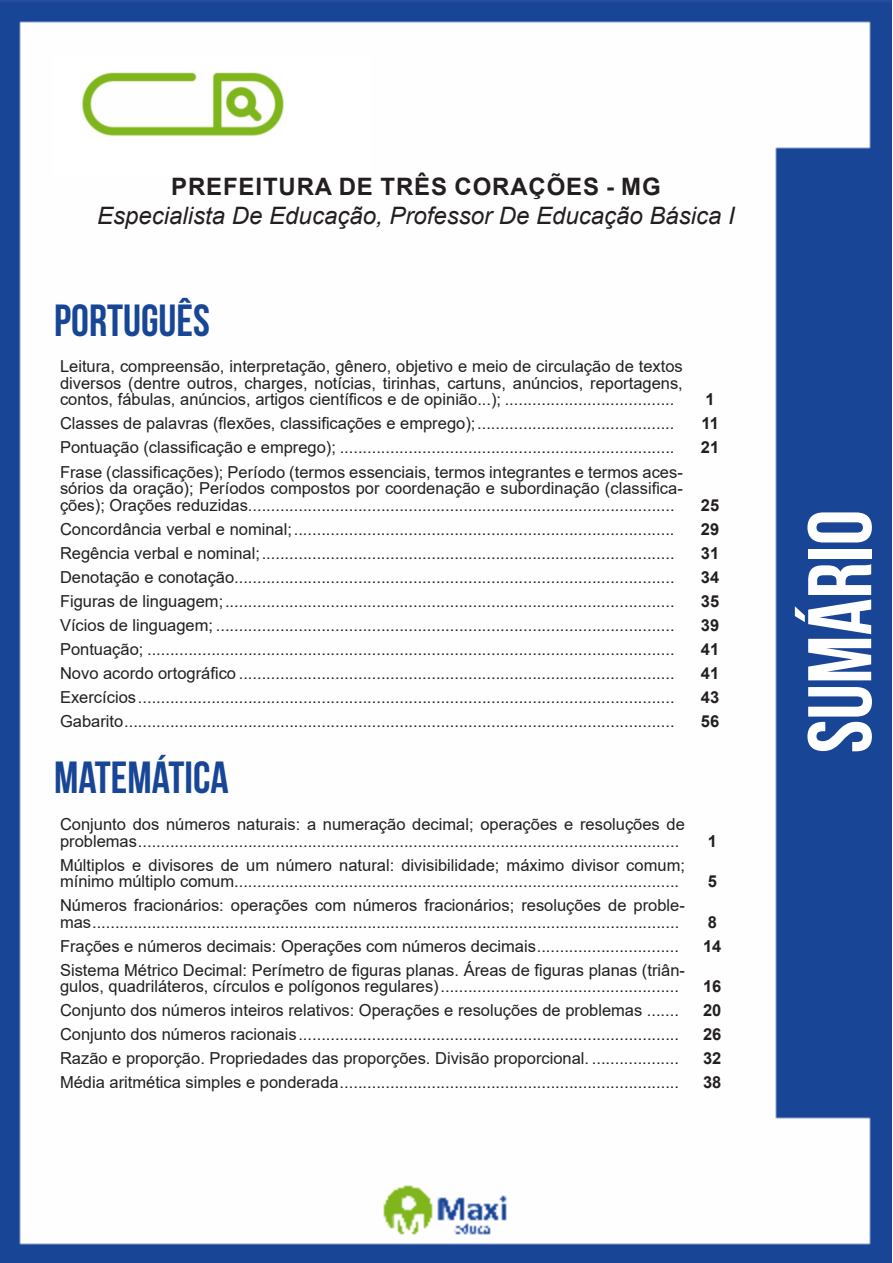
<style>
.page{position:relative;width:893px;height:1263px;background:#fff}
.page>*{position:absolute;margin:0;border:0;box-sizing:border-box;transform-origin:0 0}
.t1{font:700 90px "Bebas Neue";color:#fff}
.t2{font:700 45px "Bebas Neue";color:#184696}
.t3{font:italic 24px "Arial";color:#231f20}
.t4{font:700 24px "Arial";letter-spacing:.035em;color:#231f20}
.ALTERNATIVAS{font:16.5px/16.5px "Arial";color:#231f20}
.INDICE{font:700 16.5px "Arial";color:#231f20}
</style>
<div class="page">
<img style="left:0;top:0;width:892px;height:1263px">
<div style="left:53px;top:55px;width:317px;height:121px;background:#fff"></div>
<img style="left:82px;top:72px;width:201px;height:64px">
<p class="t4" style="left:171px;top:170px;width:491px">PREFEITURA DE TRÊS CORAÇÕES - MG</p>
<p class="t3" style="left:97px;top:200px;width:639px">Especialista De Educação, Professor De Educação Básica I</p>
<p class="t2" style="left:54px;top:295px;width:157px">PORTUGUÊS</p>
<p class="ALTERNATIVAS" style="left:60px;top:358px;width:624px;text-align:justify">Leitura, compreensão, interpretação, gênero, objetivo e meio de circulação de textos diversos (dentre outros, charges, notícias, tirinhas, cartuns, anúncios, reportagens, contos, fábulas, anúncios, artigos científicos e de opinião...); .....................................</p>
<p class="INDICE" style="left:705px;top:388px;width:11px">1</p>
<p class="ALTERNATIVAS" style="left:60px;top:415px;width:616px">Classes de palavras (flexões, classificações e emprego);...........................................</p>
<p class="INDICE" style="left:701px;top:412px;width:19px">11</p>
<p class="ALTERNATIVAS" style="left:60px;top:439px;width:616px">Pontuação (classificação e emprego); .........................................................................</p>
<p class="INDICE" style="left:701px;top:436px;width:20px">21</p>
<p class="ALTERNATIVAS" style="left:60px;top:463px;width:624px;text-align:justify">Frase (classificações); Período (termos essenciais, termos integrantes e termos aces&shy;sórios da oração); Períodos compostos por coordenação e subordinação (classifica&shy;ções); Orações reduzidas.............................................................................................</p>
<p class="INDICE" style="left:701px;top:493px;width:20px">25</p>
<p class="ALTERNATIVAS" style="left:60px;top:520px;width:616px">Concordância verbal e nominal;...................................................................................</p>
<p class="INDICE" style="left:701px;top:517px;width:20px">29</p>
<p class="ALTERNATIVAS" style="left:60px;top:544px;width:616px">Regência verbal e nominal;..........................................................................................</p>
<p class="INDICE" style="left:701px;top:541px;width:20px">31</p>
<p class="ALTERNATIVAS" style="left:60px;top:568px;width:616px">Denotação e conotação................................................................................................</p>
<p class="INDICE" style="left:701px;top:565px;width:20px">34</p>
<p class="ALTERNATIVAS" style="left:60px;top:592px;width:616px">Figuras de linguagem;..................................................................................................</p>
<p class="INDICE" style="left:701px;top:589px;width:20px">35</p>
<p class="ALTERNATIVAS" style="left:60px;top:616px;width:616px">Vícios de linguagem; ....................................................................................................</p>
<p class="INDICE" style="left:701px;top:613px;width:20px">39</p>
<p class="ALTERNATIVAS" style="left:60px;top:640px;width:616px">Pontuação; ...................................................................................................................</p>
<p class="INDICE" style="left:701px;top:637px;width:20px">41</p>
<p class="ALTERNATIVAS" style="left:60px;top:664px;width:616px">Novo acordo ortográfico ...............................................................................................</p>
<p class="INDICE" style="left:701px;top:661px;width:20px">41</p>
<p class="ALTERNATIVAS" style="left:60px;top:688px;width:616px">Exercícios.....................................................................................................................</p>
<p class="INDICE" style="left:701px;top:685px;width:20px">43</p>
<p class="ALTERNATIVAS" style="left:60px;top:712px;width:616px">Gabarito........................................................................................................................</p>
<p class="INDICE" style="left:701px;top:709px;width:20px">56</p>
<p class="t2" style="left:54px;top:753px;width:176px">MATEMÁTICA</p>
<p class="ALTERNATIVAS" style="left:60px;top:816px;width:626px">Conjunto dos números naturais: a numeração decimal; operações e resoluções de problemas......................................................................................................................</p>
<p class="INDICE" style="left:708px;top:829px;width:11px">1</p>
<p class="ALTERNATIVAS" style="left:60px;top:856px;width:626px">Múltiplos e divisores de um número natural: divisibilidade; máximo divisor comum; mínimo múltiplo comum.................................................................................................</p>
<p class="ALTERNATIVAS" style="left:60px;top:897px;width:626px">Números fracionários: operações com números fracionários; resoluções de proble&shy;mas................................................................................................................................</p>
<p class="INDICE" style="left:708px;top:870px;width:11px">5</p>
<p class="INDICE" style="left:708px;top:910px;width:11px">8</p>
<p class="ALTERNATIVAS" style="left:60px;top:937px;width:620px">Frações e números decimais: Operações com números decimais...............................</p>
<p class="INDICE" style="left:703px;top:934px;width:20px">14</p>
<p class="ALTERNATIVAS" style="left:60px;top:961px;width:626px">Sistema Métrico Decimal: Perímetro de figuras planas. Áreas de figuras planas (triân&shy;gulos, quadriláteros, círculos e polígonos regulares)....................................................</p>
<p class="INDICE" style="left:703px;top:975px;width:20px">16</p>
<p class="ALTERNATIVAS" style="left:60px;top:1002px;width:620px">Conjunto dos números inteiros relativos: Operações e resoluções de problemas .......</p>
<p class="INDICE" style="left:703px;top:999px;width:20px">20</p>
<p class="ALTERNATIVAS" style="left:60px;top:1026px;width:621px">Conjunto dos números racionais...................................................................................</p>
<p class="INDICE" style="left:703px;top:1023px;width:20px">26</p>
<p class="ALTERNATIVAS" style="left:60px;top:1050px;width:620px">Razão e proporção. Propriedades das proporções. Divisão proporcional. ...................</p>
<p class="INDICE" style="left:703px;top:1047px;width:20px">32</p>
<p class="ALTERNATIVAS" style="left:60px;top:1074px;width:621px">Média aritmética simples e ponderada..........................................................................</p>
<p class="INDICE" style="left:703px;top:1071px;width:20px">38</p>
<h1 class="t1" style="left:791px;top:753px;width:245px;rotate:-90deg">SUMÁRIO</h1>
</div>
